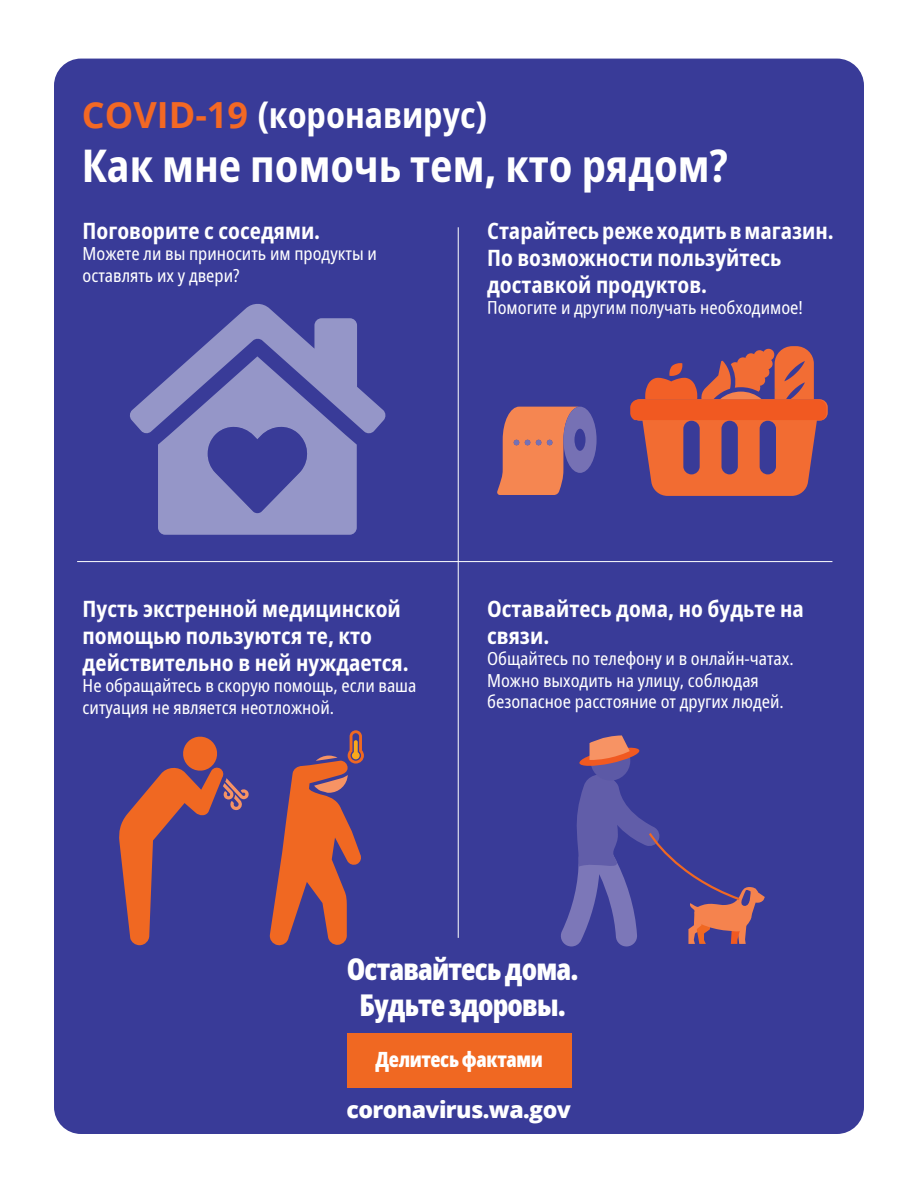
<style>
.page{position:relative;width:918px;height:1188px;background:#fff}
.page>*{position:absolute;margin:0;border:0;box-sizing:border-box;transform-origin:0 0}
.t1{font:700 condensed 45px "Noto Sans";color:#fff}
.t2{font:700 condensed 36px "Noto Sans";color:#fff}
.t3{font:900 extra-condensed 30px/36px "Noto Sans";letter-spacing:-.03em;color:#fff;text-align:center}
.t4{font:800 23.1px "Open Sans";letter-spacing:-.025em;color:#fff}
.t5{font:700 condensed 22.5px/27px "Noto Sans";color:#fff}
.t6{font:900 extra-condensed 21px "Noto Sans";letter-spacing:-.02em;color:#fff}
.t7{font:condensed 18px/21.6px "Noto Sans";color:#fff}
.s1{font-family:"Open Sans";font-stretch:normal;color:#f36824}
</style>
<div class="page">
<div style="left:54px;top:59px;width:810px;height:1075px;background:#393b98;border-radius:27px"></div>
<svg style="left:497px;top:407px;width:100px;height:88px"></svg>
<svg style="left:119px;top:736px;width:130px;height:209px"></svg>
<svg style="left:269px;top:730px;width:95px;height:216px"></svg>
<svg style="left:130px;top:304px;width:255px;height:231px"></svg>
<svg style="left:630px;top:346px;width:198px;height:150px"></svg>
<hr style="left:458px;top:227px;width:1px;height:711px;background:#fff">
<hr style="left:77px;top:561px;width:755px;height:1px;background:#fff">
<div style="left:347px;top:1033px;width:224px;height:54px;background:#f06822"></div>
<svg style="left:561px;top:735px;width:204px;height:212px"></svg>
<h2 class="t2" style="left:82px;top:89px;width:407px"><span class="s1">COVID-19</span> (коронавирус)</h2>
<h1 class="t1" style="left:82px;top:134px;width:647px">Как мне помочь тем, кто рядом?</h1>
<p class="t5" style="left:83px;top:217px;width:239px">Поговорите с соседями.</p>
<p class="t7" style="left:83px;top:243px;width:296px">Можете ли вы приносить им продукты и оставлять их у двери?</p>
<p class="t5" style="left:487px;top:217px;width:348px">Старайтесь реже ходить в магазин.<br>По возможности пользуйтесь доставкой продуктов.</p>
<p class="t7" style="left:487px;top:297px;width:317px">Помогите и другим получать необходимое!</p>
<p class="t5" style="left:83px;top:595px;width:328px">Пусть экстренной медицинской помощью пользуются те, кто действительно в ней нуждается.</p>
<p class="t7" style="left:83px;top:675px;width:335px">Не обращайтесь в скорую помощь, если ваша ситуация не является неотложной.</p>
<p class="t5" style="left:487px;top:595px;width:318px">Оставайтесь дома, но будьте на связи.</p>
<p class="t7" style="left:487px;top:648px;width:308px">Общайтесь по телефону и в онлайн-чатах.<br>Можно выходить на улицу, соблюдая безопасное расстояние от других людей.</p>
<h3 class="t3" style="left:347px;top:952px;width:233px">Оставайтесь дома.<br>Будьте здоровы.</h3>
<p class="t6" style="left:376px;top:1043px;width:169px">Делитесь фактами</p>
<p class="t4" style="left:346px;top:1092px;width:226px">coronavirus.wa.gov</p>
</div>
